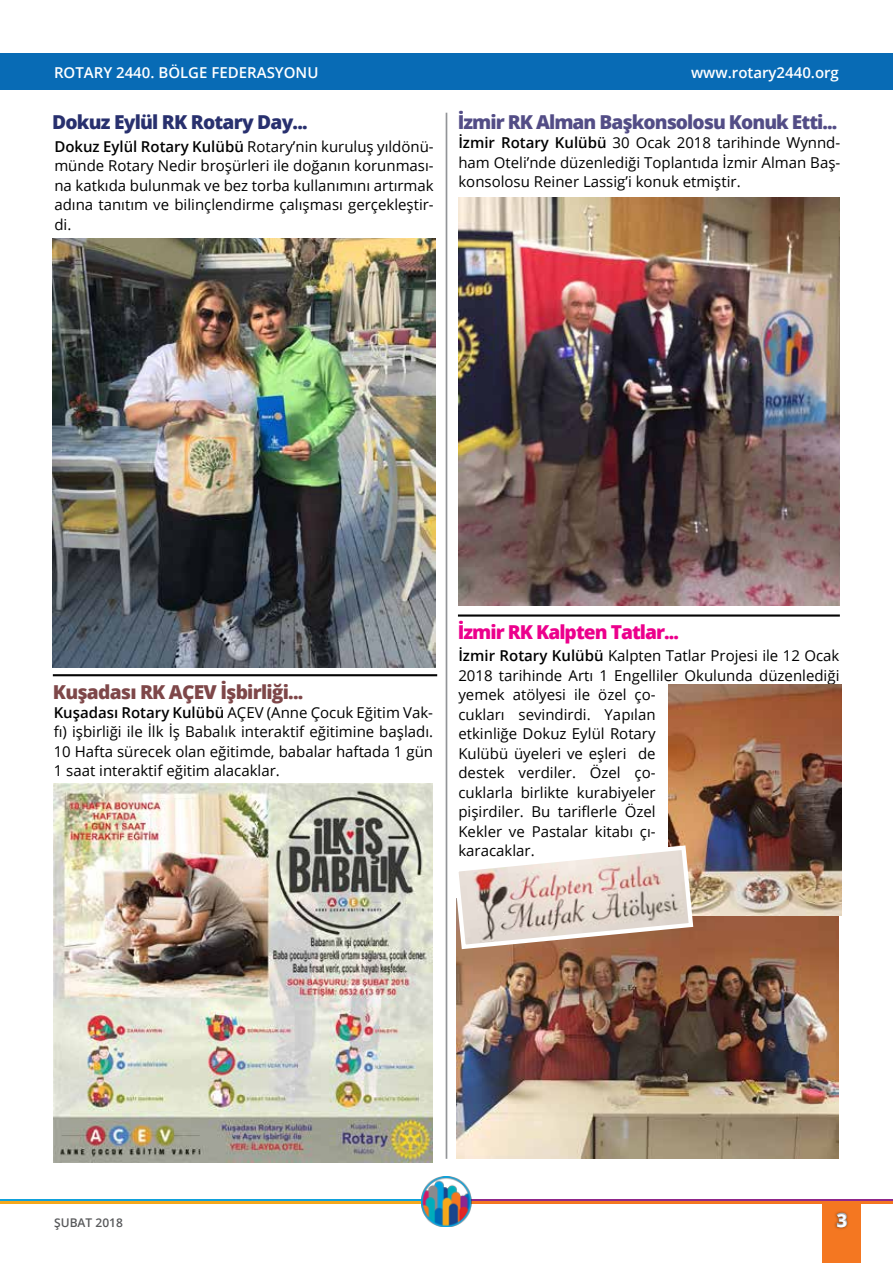
<style>
.page{position:relative;width:893px;height:1263px;background:#fff}
.page>*{position:absolute;margin:0;border:0;box-sizing:border-box;transform-origin:0 0}
.t1{font:800 19.2px "Open Sans";letter-spacing:-.05em;color:#534d86}
.t2{font:800 19.2px "Open Sans";letter-spacing:-.04em;color:#7e4749}
.t3{font:800 19.2px "Open Sans";letter-spacing:-.04em;color:#28306e}
.t4{font:800 19.2px "Open Sans";letter-spacing:-.05em;color:#ec008c}
.t5{font:700 18px "Open Sans";color:#fff}
.t6{font:15px/19.5px "Open Sans";color:#000;text-align:justify}
.t7{font:600 15px "Open Sans";color:#fff}
.t8{font:600 12px "Open Sans";color:#58595b}
.s1{font-weight:600}
</style>
<div class="page">
<hr style="left:469px;top:1199px;width:424px;height:2px;background:#8f278c">
<hr style="left:469px;top:1201px;width:424px;height:3px;background:#f47721">
<hr style="left:0;top:1199px;width:423px;height:2px;background:#11a1dc">
<hr style="left:0;top:1201px;width:423px;height:3px;background:#f5a81d">
<img style="left:421px;top:1177px;width:51px;height:49px">
<div style="left:823px;top:1203px;width:38px;height:60px;background:#f47721"></div>
<div style="left:833px;top:1210px;width:16px;height:20px;background:#000;opacity:.51"></div>
<svg style="left:835px;top:1212px;width:13px;height:16px"></svg>
<div style="left:0;top:53px;width:893px;height:36px;background:#086bb5"></div>
<hr style="left:446px;top:113px;width:1px;height:1046px;background:#939598">
<img style="left:458px;top:198px;width:382px;height:408px">
<img style="left:456px;top:916px;width:383px;height:243px">
<img style="left:668px;top:685px;width:174px;height:231px">
<svg style="left:456px;top:843px;width:240px;height:108px"></svg>
<img style="left:53px;top:783px;width:379px;height:380px">
<img style="left:52px;top:238px;width:384px;height:430px">
<p class="t7" style="left:54px;top:62px;width:266px">ROTARY 2440. BÖLGE FEDERASYONU</p>
<p class="t7" style="left:691px;top:62px;width:149px">www.rotary2440.org</p>
<p class="t3" style="left:52px;top:108px;width:257px">Dokuz Eylül RK Rotary Day...</p>
<p class="t6" style="left:54px;top:136px;width:381px"><span class="s1">Dokuz Eylül Rotary Kulübü</span> Rotary’nin kuruluş yıldönü&shy;münde Rotary Nedir broşürleri ile doğanın korunması&shy;na katkıda bulunmak ve bez torba kullanımını artırmak adına tanıtım ve bilinçlendirme çalışması gerçekleştir&shy;di.</p>
<p class="t1" style="left:458px;top:107px;width:381px">İzmir RK Alman Başkonsolosu Konuk Etti...</p>
<p class="t6" style="left:458px;top:133px;width:383px"><span class="s1">İzmir Rotary Kulübü</span> 30 Ocak 2018 tarihinde Wynnd&shy;ham Oteli’nde düzenlediği Toplantıda İzmir Alman Baş&shy;konsolosu Reiner Lassig’i konuk etmiştir.</p>
<p class="t2" style="left:53px;top:677px;width:252px">Kuşadası RK AÇEV İşbirliği...</p>
<p class="t6" style="left:54px;top:702px;width:381px"><span class="s1">Kuşadası Rotary Kulübü</span> AÇEV (Anne Çocuk Eğitim Vak&shy;fı) işbirliği ile İlk İş Babalık interaktif eğitimine başladı.<br>10 Hafta sürecek olan eğitimde, babalar haftada 1 gün 1 saat interaktif eğitim alacaklar.</p>
<p class="t4" style="left:458px;top:617px;width:223px">İzmir RK Kalpten Tatlar...</p>
<p class="t6" style="left:458px;top:645px;width:383px;text-align:left"><span class="s1">İzmir Rotary Kulübü</span> Kalpten Tatlar Projesi ile 12 Ocak<br>2018 tarihinde Artı 1 Engelliler Okulunda düzenlediği yemek atölyesi ile özel ço-<br>cukları sevindirdi. Yapılan<br>etkinliğe Dokuz Eylül Rotary<br>Kulübü üyeleri ve eşleri de<br>destek verdiler. Özel ço-<br>cuklarla birlikte kurabiyeler<br>pişirdiler. Bu tariflerle Özel<br>Kekler ve Pastalar kitabı çı-<br>karacaklar.</p>
<p class="t8" style="left:54px;top:1214px;width:70px">ŞUBAT 2018</p>
<p class="t5" style="left:837px;top:1207px;width:12px">3</p>
</div>
